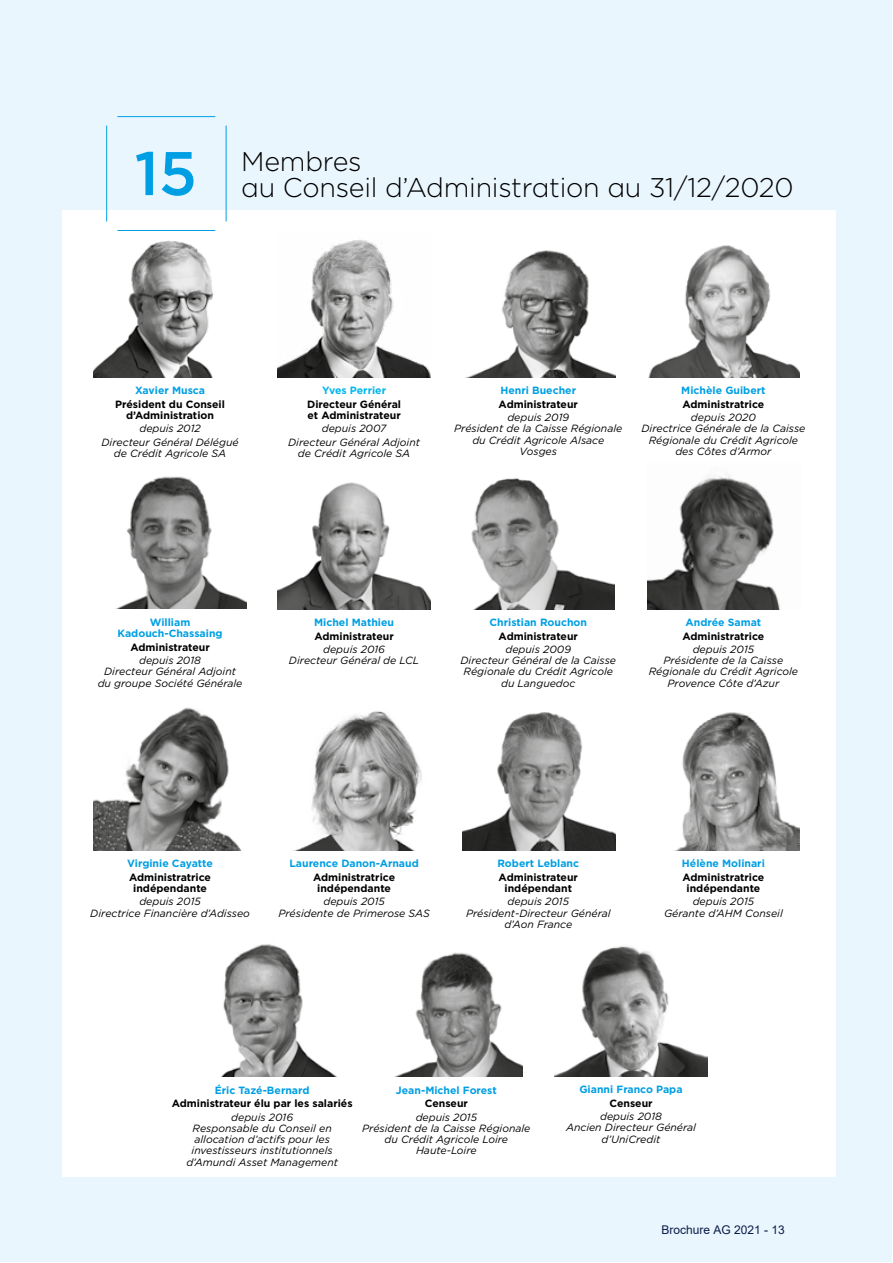
<style>
.page{position:relative;width:893px;height:1263px;background:#fff}
.page>*{position:absolute;margin:0;border:0;box-sizing:border-box;transform-origin:0 0}
.t1{font:500 61.5px "Gotham";color:#009fe3}
.T2_Intro{font:300 27px "Gotham";letter-spacing:-.01em;color:#000}
.t2{font:12px "Arial";color:#0c1c49}
.Table{font:italic 10.5px/11.2px "Gotham";color:#000;text-align:center}
.Table-2{font:700 10.5px/11.2px "Gotham";color:#000;text-align:center}
.Table-3{font:700 10.5px/11.2px "Gotham";color:#009fe3;text-align:center}
.Table-4{font:700 10.5px "Gotham";color:#00b6ed}
</style>
<div class="page">
<div style="left:0;top:0;width:892px;height:1262px;background:#eaf6fe"></div>
<div style="left:62px;top:210px;width:774px;height:967px;background:#fff"></div>
<img style="left:94px;top:241px;width:119px;height:136px">
<img style="left:467px;top:250px;width:148px;height:127px">
<img style="left:648px;top:245px;width:151px;height:132px">
<img style="left:278px;top:240px;width:153px;height:137px">
<img style="left:94px;top:707px;width:147px;height:143px">
<img style="left:296px;top:711px;width:126px;height:139px">
<img style="left:462px;top:712px;width:153px;height:138px">
<img style="left:676px;top:712px;width:123px;height:138px">
<hr style="left:106px;top:126px;width:1px;height:95px;background:#009fe3">
<hr style="left:226px;top:126px;width:1px;height:95px;background:#009fe3">
<hr style="left:118px;top:116px;width:97px;height:1px;background:#009fe3">
<hr style="left:118px;top:230px;width:97px;height:1px;background:#009fe3">
<img style="left:220px;top:944px;width:118px;height:133px">
<img style="left:394px;top:952px;width:129px;height:125px">
<img style="left:555px;top:946px;width:153px;height:131px">
<img style="left:278px;top:482px;width:153px;height:127px">
<img style="left:647px;top:475px;width:133px;height:134px">
<img style="left:471px;top:478px;width:143px;height:131px">
<img style="left:115px;top:476px;width:131px;height:133px">
<p class="t1" style="left:134px;top:133px;width:64px">15</p>
<p class="T2_Intro" style="left:241px;top:145px;width:122px">Membres</p>
<p class="T2_Intro" style="left:241px;top:170px;width:554px">au Conseil d’Administration au 31/12/2020</p>
<p class="Table-3" style="left:135px;top:385px;width:72px">Xavier Musca</p>
<p class="Table-2" style="left:115px;top:398px;width:111px">Président du Conseil d’Administration</p>
<p class="Table" style="left:139px;top:423px;width:63px">depuis 2012</p>
<p class="Table" style="left:102px;top:436px;width:139px">Directeur Général Délégué de Crédit Agricole SA</p>
<p class="Table-4" style="left:322px;top:384px;width:65px">Yves Perrier</p>
<p class="Table-2" style="left:307px;top:398px;width:95px;text-align:left">Directeur Général et Administrateur</p>
<p class="Table" style="left:322px;top:423px;width:66px">depuis 2007</p>
<p class="Table" style="left:288px;top:436px;width:133px">Directeur Général Adjoint de Crédit Agricole SA</p>
<p class="Table-3" style="left:500px;top:385px;width:77px">Henri Buecher</p>
<p class="Table-2" style="left:499px;top:398px;width:81px">Administrateur</p>
<p class="Table" style="left:507px;top:411px;width:63px">depuis 2019</p>
<p class="Table" style="left:454px;top:423px;width:170px">Président de la Caisse Régionale du Crédit Agricole Alsace<br>Vosges</p>
<p class="Table-3" style="left:681px;top:385px;width:86px">Michèle Guibert</p>
<p class="Table-2" style="left:682px;top:398px;width:83px">Administratrice</p>
<p class="Table" style="left:691px;top:411px;width:66px">depuis 2020</p>
<p class="Table" style="left:641px;top:423px;width:165px">Directrice Générale de la Caisse<br>Régionale du Crédit Agricole des Côtes d’Armor</p>
<p class="Table-3" style="left:117px;top:617px;width:107px">William<br>Kadouch-Chassaing</p>
<p class="Table-2" style="left:130px;top:641px;width:81px">Administrateur</p>
<p class="Table" style="left:139px;top:655px;width:63px">depuis 2018</p>
<p class="Table" style="left:98px;top:666px;width:146px">Directeur Général Adjoint du groupe Société Générale</p>
<p class="Table-3" style="left:314px;top:617px;width:81px">Michel Mathieu</p>
<p class="Table-2" style="left:314px;top:630px;width:81px">Administrateur</p>
<p class="Table" style="left:323px;top:643px;width:63px">depuis 2016</p>
<p class="Table" style="left:289px;top:655px;width:132px">Directeur Général de LCL</p>
<p class="Table-3" style="left:490px;top:617px;width:99px">Christian Rouchon</p>
<p class="Table-2" style="left:499px;top:630px;width:81px">Administrateur</p>
<p class="Table" style="left:505px;top:643px;width:67px">depuis 2009</p>
<p class="Table" style="left:460px;top:655px;width:157px">Directeur Général de la Caisse<br>Régionale du Crédit Agricole du Languedoc</p>
<p class="Table-3" style="left:686px;top:617px;width:77px">Andrée Samat</p>
<p class="Table-2" style="left:682px;top:630px;width:83px">Administratrice</p>
<p class="Table" style="left:693px;top:643px;width:63px">depuis 2015</p>
<p class="Table" style="left:649px;top:655px;width:151px">Présidente de la Caisse<br>Régionale du Crédit Agricole<br>Provence Côte d’Azur</p>
<p class="Table-3" style="left:127px;top:858px;width:87px">Virginie Cayatte</p>
<p class="Table-2" style="left:129px;top:871px;width:83px">Administratrice indépendante</p>
<p class="Table" style="left:139px;top:896px;width:63px">depuis 2015</p>
<p class="Table" style="left:90px;top:907px;width:161px">Directrice Financière d’Adisseo</p>
<p class="Table-3" style="left:289px;top:858px;width:131px">Laurence Danon-Arnaud</p>
<p class="Table-2" style="left:313px;top:871px;width:83px">Administratrice indépendante</p>
<p class="Table" style="left:323px;top:896px;width:63px">depuis 2015</p>
<p class="Table" style="left:278px;top:907px;width:153px">Présidente de Primerose SAS</p>
<p class="Table-3" style="left:497px;top:858px;width:83px">Robert Leblanc</p>
<p class="Table-2" style="left:499px;top:871px;width:81px">Administrateur indépendant</p>
<p class="Table" style="left:508px;top:896px;width:63px">depuis 2015</p>
<p class="Table" style="left:466px;top:907px;width:146px">Président-Directeur Général d’Aon France</p>
<p class="Table-3" style="left:682px;top:858px;width:84px">Hélène Molinari</p>
<p class="Table-2" style="left:682px;top:871px;width:83px">Administratrice indépendante</p>
<p class="Table" style="left:693px;top:896px;width:63px">depuis 2015</p>
<p class="Table" style="left:664px;top:907px;width:120px">Gérante d’AHM Conseil</p>
<p class="Table-3" style="left:215px;top:1084px;width:96px">Éric Tazé-Bernard</p>
<p class="Table-2" style="left:172px;top:1098px;width:182px">Administrateur élu par les salariés</p>
<p class="Table" style="left:231px;top:1111px;width:63px">depuis 2016</p>
<p class="Table" style="left:186px;top:1122px;width:153px">Responsable du Conseil en allocation d’actifs pour les investisseurs institutionnels d’Amundi Asset Management</p>
<p class="Table-3" style="left:396px;top:1084px;width:102px">Jean-Michel Forest</p>
<p class="Table-2" style="left:425px;top:1098px;width:45px">Censeur</p>
<p class="Table" style="left:416px;top:1111px;width:63px">depuis 2015</p>
<p class="Table" style="left:362px;top:1122px;width:170px">Président de la Caisse Régionale du Crédit Agricole Loire<br>Haute-Loire</p>
<p class="Table-3" style="left:579px;top:1084px;width:105px">Gianni Franco Papa</p>
<p class="Table-2" style="left:609px;top:1097px;width:45px">Censeur</p>
<p class="Table" style="left:600px;top:1110px;width:63px">depuis 2018</p>
<p class="Table" style="left:566px;top:1122px;width:132px">Ancien Directeur Général d’UniCredit</p>
<p class="t2" style="left:662px;top:1222px;width:125px">Brochure AG 2021 - 13</p>
</div>
